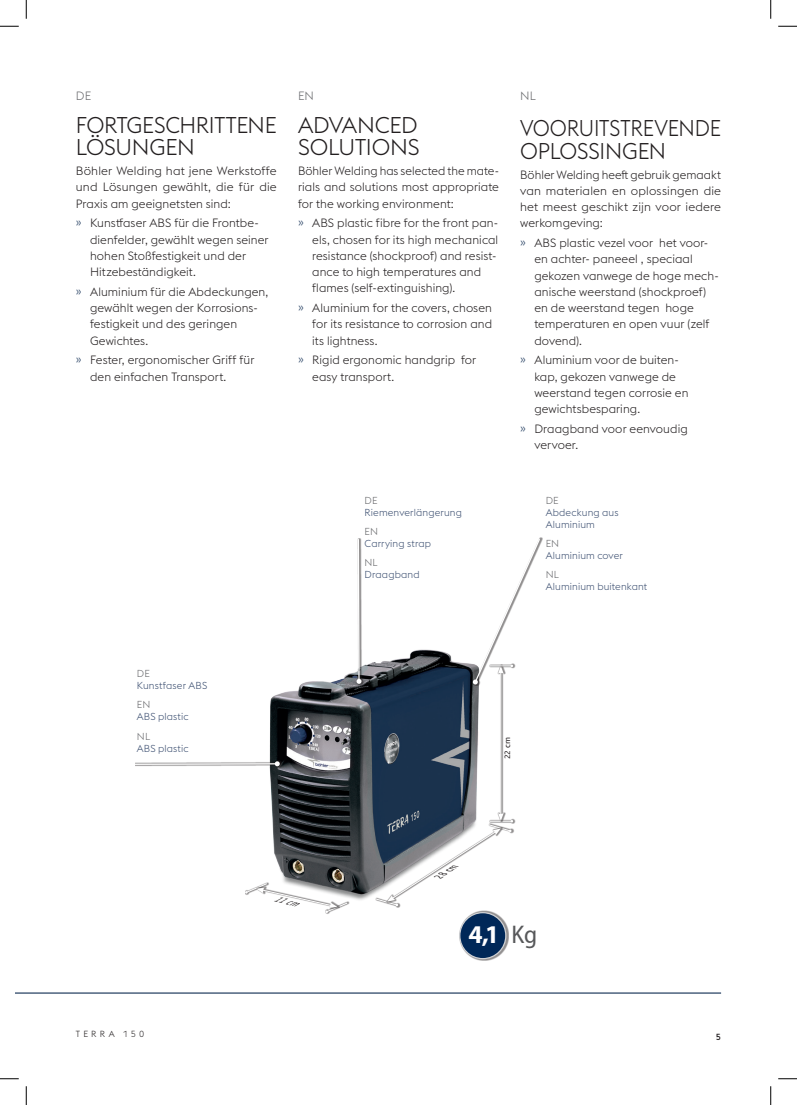
<style>
.page{position:relative;width:797px;height:1105px;background:#fff}
.page>*{position:absolute;margin:0;border:0;box-sizing:border-box;transform-origin:0 0}
.t1{font:700 25.62px "Myriad Pro";color:#fff}
.HL-2_single_column{font:300 22.5px/22.5px "voestalpine";letter-spacing:-.01em;color:#231f20}
.HL-2_single_column-2{font:300 22.5px/22.5px "voestalpine";letter-spacing:-.01em;color:#231f20;scale:.92 1}
.Copy_9_5_13_FR{font:300 11.88px/16.2px "voestalpine";letter-spacing:.01em;color:#231f20}
.Language_single_colu{font:300 11.88px "voestalpine";color:#6c6d70}
.Copy_9_5_13_FR-2{font:300 11.88px "voestalpine";color:#6c6d70}
.Caption_language{font:300 10px/12px "voestalpine";letter-spacing:.015em;color:#3e5172}
.Caption_language-2{font:300 10px "voestalpine";letter-spacing:.01em;color:#6c6d70}
.t2{font:300 8.75px "voestalpine";letter-spacing:.36em;color:#231f20}
.t3{font:500 8.75px "voestalpine";color:#231f20}
.t4{font:italic 7.5px "Lucida Grande";color:#231f20}
.t5{font:7.5px "Lucida Grande";color:#231f20}
.s1{color:#284264}
.s2{font-weight:400;font-stretch:semi-condensed;color:#57585a}
</style>
<div class="page">
<hr style="left:16px;top:992px;width:705px;height:2px;background:#284264">
<img style="left:269px;top:649px;width:210px;height:251px">
<div style="left:489px;top:818px;width:27px;height:6px;background:#231f20;opacity:.5"></div>
<div style="left:488px;top:823px;width:26px;height:11px;background:#231f20;opacity:.5"></div>
<div style="left:375px;top:897px;width:26px;height:11px;background:#231f20;opacity:.5"></div>
<div style="left:325px;top:901px;width:25px;height:14px;background:#231f20;opacity:.5"></div>
<div style="left:245px;top:882px;width:24px;height:13px;background:#231f20;opacity:.5"></div>
<svg style="left:245px;top:883px;width:103px;height:30px"></svg>
<div style="left:497px;top:664px;width:9px;height:158px;background:#231f20;opacity:.5"></div>
<hr style="left:500px;top:672px;width:1px;height:143px;background:#fff">
<svg style="left:375px;top:813px;width:138px;height:93px"></svg>
<div style="left:458px;top:910px;width:51px;height:51px;background:#231f20;opacity:.5"></div>
<div style="left:460px;top:913px;width:46px;height:46px;background:#002858;border-radius:50%"></div>
<div style="left:459px;top:912px;width:47px;height:47px;border:1px solid #d1d2d4;border-radius:50%"></div>
<div style="left:472px;top:537px;width:71px;height:149px;background:#fff"></div>
<div style="left:356px;top:538px;width:8px;height:147px;background:#231f20;opacity:.5"></div>
<svg style="left:356px;top:538px;width:6px;height:146px"></svg>
<div style="left:135px;top:760px;width:147px;height:8px;background:#231f20;opacity:.5"></div>
<svg style="left:135px;top:761px;width:145px;height:6px"></svg>
<svg style="left:472px;top:537px;width:69px;height:148px"></svg>
<svg style="left:0;top:25px;width:19px;height:2px"></svg>
<svg style="left:778px;top:25px;width:19px;height:2px"></svg>
<svg style="left:0;top:1078px;width:19px;height:1px"></svg>
<svg style="left:778px;top:1078px;width:19px;height:1px"></svg>
<svg style="left:25px;top:0;width:2px;height:19px"></svg>
<svg style="left:25px;top:1086px;width:2px;height:19px"></svg>
<svg style="left:770px;top:0;width:1px;height:19px"></svg>
<svg style="left:770px;top:1086px;width:1px;height:19px"></svg>
<p class="Language_single_colu" style="left:76px;top:89px;width:17px">DE</p>
<p class="HL-2_single_column" style="left:76px;top:114px;width:202px">FORTGESCHRITTENE<br>LÖSUNGEN</p>
<p class="Copy_9_5_13_FR" style="left:76px;top:163px;width:202px;text-align:justify">Böhler Welding hat jene Werkstoffe und Lösungen gewählt, die für die Praxis am geeignetsten sind:</p>
<p class="Copy_9_5_13_FR" style="left:90px;top:215px;width:180px;text-indent:-14px"><span class="s1">»</span> Kunstfaser ABS für die Frontbe&shy;dienfelder, gewählt wegen seiner hohen Stoßfestigkeit und der<br>Hitzebeständigkeit.</p>
<p class="Copy_9_5_13_FR" style="left:90px;top:284px;width:180px;text-indent:-14px"><span class="s1">»</span> Aluminium für die Abdeckungen, gewählt wegen der Korrosions&shy;festigkeit und des geringen<br>Gewichtes.</p>
<p class="Copy_9_5_13_FR" style="left:90px;top:352px;width:166px;text-indent:-14px"><span class="s1">»</span> Fester, ergonomischer Griff für den einfachen Transport.</p>
<p class="Language_single_colu" style="left:298px;top:89px;width:17px">EN</p>
<p class="HL-2_single_column" style="left:298px;top:114px;width:123px">ADVANCED<br>SOLUTIONS</p>
<p class="Copy_9_5_13_FR" style="left:298px;top:163px;width:202px;text-align:justify">Böhler Welding has selected the mate&shy;rials and solutions most appropriate for the working environment:</p>
<p class="Copy_9_5_13_FR" style="left:312px;top:215px;width:187px;text-indent:-14px"><span class="s1">»</span> ABS plastic fibre for the front pan&shy;els, chosen for its high mechanical resistance (shockproof) and resist&shy;ance to high temperatures and flames (self-extinguishing).</p>
<p class="Copy_9_5_13_FR" style="left:312px;top:300px;width:181px;text-align:justify;text-indent:-14px"><span class="s1">»</span> Aluminium for the covers, chosen for its resistance to corrosion and its lightness.</p>
<p class="Copy_9_5_13_FR" style="left:312px;top:352px;width:165px;text-indent:-14px"><span class="s1">»</span> Rigid ergonomic handgrip for easy transport.</p>
<p class="Caption_language-2" style="left:364px;top:495px;width:14px">DE</p>
<p class="Caption_language" style="left:364px;top:506px;width:99px">Riemenverlängerung</p>
<p class="Caption_language-2" style="left:364px;top:526px;width:15px">EN</p>
<p class="Caption_language" style="left:364px;top:537px;width:68px">Carrying strap</p>
<p class="Caption_language-2" style="left:364px;top:557px;width:15px">NL</p>
<p class="Caption_language" style="left:364px;top:569px;width:56px">Draagband</p>
<p class="Copy_9_5_13_FR-2" style="left:520px;top:89px;width:17px">NL</p>
<p class="HL-2_single_column-2" style="left:520px;top:117px;width:220px">VOORUITSTREVENDE<br>OPLOSSINGEN</p>
<p class="Copy_9_5_13_FR" style="left:520px;top:166px;width:202px;text-align:justify">Böhler Welding heeft gebruik gemaakt van materialen en oplossingen die het meest geschikt zijn voor iedere werkomgeving:</p>
<p class="Copy_9_5_13_FR" style="left:534px;top:235px;width:186px;text-indent:-14px"><span class="s1">»</span> ABS plastic vezel voor het voor&shy;en achter- paneeel , speciaal gekozen vanwege de hoge mech&shy;anische weerstand (shockproef) en de weerstand tegen hoge temperaturen en open vuur (zelf dovend).</p>
<p class="Copy_9_5_13_FR" style="left:534px;top:352px;width:156px;text-indent:-14px"><span class="s1">»</span> Aluminium voor de buiten&shy;kap, gekozen vanwege de weerstand tegen corrosie en gewichtsbesparing.</p>
<p class="Copy_9_5_13_FR" style="left:534px;top:421px;width:155px;text-indent:-14px"><span class="s1">»</span> Draagband voor eenvoudig vervoer.</p>
<p class="Caption_language-2" style="left:545px;top:495px;width:14px">DE</p>
<p class="Caption_language" style="left:545px;top:506px;width:74px">Abdeckung aus<br>Aluminium</p>
<p class="Caption_language-2" style="left:545px;top:538px;width:15px">EN</p>
<p class="Caption_language" style="left:545px;top:549px;width:79px">Aluminium cover</p>
<p class="Caption_language-2" style="left:545px;top:569px;width:15px">NL</p>
<p class="Caption_language" style="left:545px;top:581px;width:103px">Aluminium buitenkant</p>
<p class="Caption_language-2" style="left:137px;top:668px;width:14px">DE</p>
<p class="Caption_language" style="left:137px;top:680px;width:72px">Kunstfaser ABS</p>
<p class="Caption_language-2" style="left:137px;top:699px;width:15px">EN</p>
<p class="Caption_language" style="left:137px;top:711px;width:53px">ABS plastic</p>
<p class="Caption_language-2" style="left:137px;top:730px;width:15px">NL</p>
<p class="Caption_language" style="left:137px;top:742px;width:53px">ABS plastic</p>
<p class="t5" style="left:503px;top:759px;width:24px;rotate:-90deg">22 cm</p>
<p class="t4" style="left:275px;top:894px;width:24px;rotate:12deg">11 cm</p>
<p class="t4" style="left:436px;top:873px;width:24px;rotate:-33deg">28 cm</p>
<p class="t1" style="left:468px;top:918px;width:70px">4,1 <span class="s2">Kg</span></p>
<p class="t2" style="left:76px;top:1029px;width:70px">TERRA 150</p>
<p class="t3" style="left:716px;top:1031px;width:7px">5</p>
</div>
